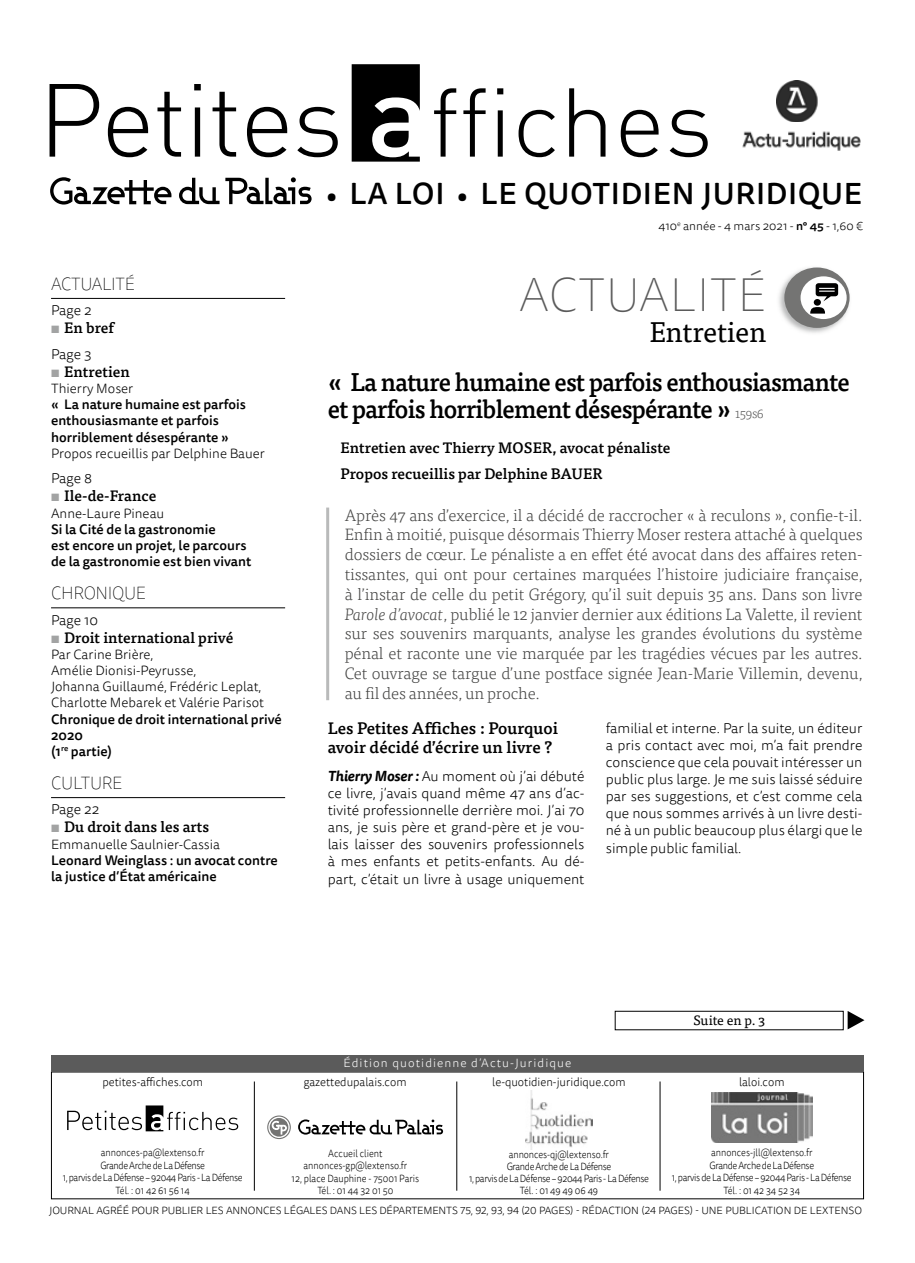
<style>
.page{position:relative;width:915px;height:1263px;background:#fff}
.page>*{position:absolute;margin:0;border:0;box-sizing:border-box;transform-origin:0 0}
.t1{font:100 48px "Tisa Sans OT";letter-spacing:.01em;color:#5b5b5b}
.t2{font:500 30px "Tisa Sans OT";letter-spacing:.02em;color:#000}
.t3{font:28.5px "Tisa OT";letter-spacing:-.01em;color:#000}
.t4{font:500 25.5px/27px "Tisa OT";letter-spacing:-.03em;color:#000;scale:.95 1}
.t5{font:100 18px "Tisa Sans OT";letter-spacing:-.02em;color:#000;scale:.95 1}
.t6{font:300 16.5px/19.8px "Tisa OT";letter-spacing:-.01em;color:#444443;text-align:justify}
.t7{font:500 16.5px/18.8px "Tisa OT";color:#000}
.t8{font:500 15px/26.5px "Tisa OT";color:#000}
.t9{font:300 14.25px/17.1px "Tisa Sans OT";color:#000;text-align:justify}
.t10{font:500 13.5px/16.2px "Tisa Sans OT";color:#000}
.t11{font:300 13.5px/16.2px "Tisa Sans OT";color:#000}
.t12{font:13.5px "Tisa OT";color:#000}
.t13{font:300 12px "Tisa Sans OT";color:#000;scale:.95 1}
.t14{font:300 12px "Tisa Sans OT";letter-spacing:.09em;color:#fff}
.t15{font:300 12px "Tisa Sans OT";color:#000}
.t16{font:300 10.5px/12.6px "Tisa Sans OT";letter-spacing:-.04em;color:#000;text-align:center;scale:.88 1}
.t17{font:300 10.5px "Tisa Sans OT";letter-spacing:-.01em;color:#000}
.t18{font:300 10.5px/12.6px "Tisa Sans OT";letter-spacing:-.01em;color:#000;text-align:center;scale:.88 1}
.s1{font-weight:700;color:#a2a3a3}
.s2{font-size:27px}
.s3{font-weight:500}
.s4{font-weight:300;font-size:13.5px;color:#5b5b5b}
.s5{font-style:italic}
.s6{font-weight:700;font-style:italic}
</style>
<div class="page">
<img style="left:525px;top:1090px;width:67px;height:60px">
<svg style="left:67px;top:1105px;width:171px;height:26px"></svg>
<img style="left:711px;top:1092px;width:101px;height:50px">
<hr style="left:659px;top:1081px;width:1px;height:110px;background:#000">
<hr style="left:456px;top:1081px;width:1px;height:110px;background:#000">
<hr style="left:254px;top:1081px;width:1px;height:110px;background:#000">
<svg style="left:269px;top:1118px;width:19px;height:18px"></svg>
<svg style="left:298px;top:1119px;width:145px;height:15px"></svg>
<svg style="left:271px;top:1121px;width:16px;height:13px"></svg>
<div style="left:267px;top:1115px;width:24px;height:24px;border:1px solid #747473;border-radius:50%"></div>
<div style="left:51px;top:1055px;width:812px;height:16px;background:#5b5b5b"></div>
<svg style="left:50px;top:84px;width:49px;height:73px"></svg>
<svg style="left:108px;top:107px;width:40px;height:50px"></svg>
<svg style="left:157px;top:92px;width:24px;height:65px"></svg>
<svg style="left:194px;top:84px;width:7px;height:73px"></svg>
<svg style="left:212px;top:92px;width:24px;height:65px"></svg>
<svg style="left:247px;top:107px;width:40px;height:50px"></svg>
<svg style="left:297px;top:107px;width:40px;height:50px"></svg>
<svg style="left:351px;top:64px;width:68px;height:98px"></svg>
<svg style="left:434px;top:88px;width:22px;height:69px"></svg>
<svg style="left:463px;top:88px;width:22px;height:69px"></svg>
<svg style="left:497px;top:88px;width:6px;height:69px"></svg>
<svg style="left:518px;top:110px;width:36px;height:47px"></svg>
<svg style="left:569px;top:88px;width:36px;height:69px"></svg>
<svg style="left:620px;top:110px;width:38px;height:47px"></svg>
<svg style="left:669px;top:110px;width:38px;height:47px"></svg>
<svg style="left:50px;top:177px;width:121px;height:28px"></svg>
<svg style="left:179px;top:178px;width:40px;height:26px"></svg>
<svg style="left:225px;top:177px;width:86px;height:27px"></svg>
<img style="left:776px;top:80px;width:42px;height:42px">
<img style="left:742px;top:131px;width:118px;height:20px">
<div style="left:614px;top:1011px;width:229px;height:19px;border:1px solid #000"></div>
<svg style="left:847px;top:1011px;width:17px;height:18px"></svg>
<hr style="left:51px;top:298px;width:234px;height:1px;background:#000">
<hr style="left:51px;top:607px;width:234px;height:1px;background:#000">
<hr style="left:51px;top:797px;width:234px;height:1px;background:#000">
<img style="left:779px;top:268px;width:71px;height:65px">
<div style="left:784px;top:267px;width:65px;height:61px;background:#747473;border-radius:50%"></div>
<div style="left:800px;top:276px;width:46px;height:43px;background:#fff;border-radius:50%"></div>
<svg style="left:810px;top:307px;width:14px;height:7px"></svg>
<div style="left:813px;top:299px;width:7px;height:7px;background:#000;border-radius:50%"></div>
<svg style="left:815px;top:283px;width:22px;height:18px"></svg>
<hr style="left:326px;top:508px;width:3px;height:192px;background:#b9baba">
<p class="t5" style="left:51px;top:273px;width:63px">ACTUALITÉ</p>
<p class="t9" style="left:51px;top:303px;width:42px">Page 2</p>
<p class="t8" style="left:51px;top:315px;width:64px"><span class="s1">▪</span> En bref</p>
<p class="t9" style="left:51px;top:346px;width:42px">Page 3</p>
<p class="t8" style="left:51px;top:358px;width:80px"><span class="s1">▪</span> Entretien</p>
<p class="t11" style="left:51px;top:381px;width:84px">Thierry Moser</p>
<p class="t10" style="left:51px;top:397px;width:196px">« La nature humaine est parfois enthousiasmante et parfois horriblement désespérante »</p>
<p class="t11" style="left:51px;top:446px;width:215px">Propos recueillis par Delphine Bauer</p>
<p class="t9" style="left:51px;top:471px;width:42px">Page 8</p>
<p class="t8" style="left:51px;top:483px;width:107px"><span class="s1">▪</span> Ile-de-France</p>
<p class="t11" style="left:51px;top:506px;width:115px">Anne-Laure Pineau</p>
<p class="t10" style="left:51px;top:522px;width:202px">Si la Cité de la gastronomie<br>est encore un projet, le parcours de la gastronomie est bien vivant</p>
<p class="t5" style="left:51px;top:582px;width:101px">CHRONIQU E</p>
<p class="t9" style="left:51px;top:612px;width:48px">Page 10</p>
<p class="t8" style="left:51px;top:624px;width:184px"><span class="s1">▪</span> Droit international privé</p>
<p class="t11" style="left:51px;top:647px;width:214px">Par Carine Brière,<br>Amélie Dionisi-Peyrusse,<br>Johanna Guillaumé, Frédéric Leplat,<br>Charlotte Mebarek et Valérie Parisot</p>
<p class="t10" style="left:51px;top:711px;width:232px">Chronique de droit international privé<br>2020<br>(1<sup>re</sup> partie)</p>
<p class="t5" style="left:51px;top:772px;width:12px">CULTU</p>
<p class="t5" style="left:102px;top:772px;width:23px">RE</p>
<p class="t9" style="left:51px;top:802px;width:50px">Page 22</p>
<p class="t8" style="left:51px;top:814px;width:160px"><span class="s1">▪</span> Du droit dans les arts</p>
<p class="t11" style="left:51px;top:837px;width:171px">Emmanuelle Saulnier-Cassia</p>
<p class="t10" style="left:51px;top:853px;width:228px">Leonard Weinglass : un avocat contre la justice d’État américaine</p>
<h2 class="t2" style="left:326px;top:175px;width:537px"><span class="s2">•</span> LA LOI <span class="s2">•</span> LE QUOTIDIEN JURIDIQUE</h2>
<p class="t15" style="left:658px;top:219px;width:206px">410<sup>e</sup> année - 4 mars 2021 - <span class="s3">n° 45</span> - 1,60 €</p>
<h1 class="t1" style="left:519px;top:267px;width:248px">ACTUALITÉ</h1>
<h3 class="t3" style="left:649px;top:315px;width:118px">Entretien</h3>
<h3 class="t4" style="left:327px;top:369px;width:551px">« La nature humaine est parfois enthousiasmante et parfois horriblement désespérante » <span class="s4">159s6</span></h3>
<p class="t8" style="left:340px;top:435px;width:331px">Entretien avec Thierry MOSER, avocat pénaliste<br>Propos recueillis par Delphine BAUER</p>
<p class="t6" style="left:344px;top:505px;width:519px">Après 47 ans d’exercice, il a décidé de raccrocher « à reculons », confie-t-il.<br>Enfin à moitié, puisque désormais Thierry Moser restera attaché à quelques dossiers de cœur. Le pénaliste a en effet été avocat dans des affaires reten&shy;tissantes, qui ont pour certaines marquées l’histoire judiciaire française, à l’instar de celle du petit Grégory, qu’il suit depuis 35 ans. Dans son livre <span class="s5">Parole d’avocat</span>, publié le 12 janvier dernier aux éditions La Valette, il revient sur ses souvenirs marquants, analyse les grandes évolutions du système pénal et raconte une vie marquée par les tragédies vécues par les autres.<br>Cet ouvrage se targue d’une postface signée Jean-Marie Villemin, devenu, au fil des années, un proche.</p>
<p class="t7" style="left:327px;top:720px;width:232px">Les Petites Affiches : Pourquoi avoir décidé d’écrire un livre ?</p>
<p class="t9" style="left:327px;top:768px;width:258px"><span class="s6">Thierry Moser :</span> Au moment où j’ai débuté ce livre, j’avais quand même 47 ans d’ac&shy;tivité professionnelle derrière moi. J’ai 70 ans, je suis père et grand-père et je vou&shy;lais laisser des souvenirs professionnels à mes enfants et petits-enfants. Au dé&shy;part, c’était un livre à usage uniquement</p>
<p class="t9" style="left:605px;top:720px;width:258px">familial et interne. Par la suite, un éditeur a pris contact avec moi, m’a fait prendre conscience que cela pouvait intéresser un public plus large. Je me suis laissé séduire par ses suggestions, et c’est comme cela que nous sommes arrivés à un livre desti&shy;né à un public beaucoup plus élargi que le simple public familial.</p>
<p class="t13" style="left:102px;top:1075px;width:107px">petites-affiches.com</p>
<p class="t14" style="left:343px;top:1055px;width:229px">Édition quotidienne d’Actu-Juridique</p>
<p class="t12" style="left:693px;top:1013px;width:73px">Suite en p. 3</p>
<p class="t13" style="left:303px;top:1075px;width:110px">gazettedupalais.com</p>
<p class="t13" style="left:492px;top:1075px;width:142px">le-quotidien-juridique.com</p>
<p class="t13" style="left:738px;top:1075px;width:49px">laloi.com</p>
<p class="t16" style="left:63px;top:1147px;width:206px">annonces-pa@lextenso.fr<br>Grande Arche de La Défense<br>1, parvis de La Défense – 92044 Paris - La Défense<br>Tél. : 01 42 61 56 14</p>
<p class="t16" style="left:469px;top:1149px;width:206px;line-height:12px">annonces-qj@lextenso.fr<br>Grande Arche de La Défense<br>1, parvis de La Défense – 92044 Paris - La Défense<br>Tél. : 01 49 49 06 49</p>
<p class="t16" style="left:671px;top:1147px;width:206px">annonces-jll@lextenso.fr<br>Grande Arche de La Défense<br>1, parvis de La Défense – 92044 Paris - La Défense<br>Tél. : 01 42 34 52 34</p>
<p class="t18" style="left:291px;top:1147px;width:146px">Accueil client annonces-gp@lextenso.fr<br>12, place Dauphine - 75001 Paris<br>Tél. : 01 44 32 01 50</p>
<p class="t17" style="left:49px;top:1204px;width:814px">JOURNAL AGRÉÉ POUR PUBLIER LES ANNONCES LÉGALES DANS LES DÉPARTEMENTS 75, 92, 93, 94 (20 PAGES) - RÉDACTION (24 PAGES) - UNE PUBLICATION DE LEXTENSO</p>
</div>
